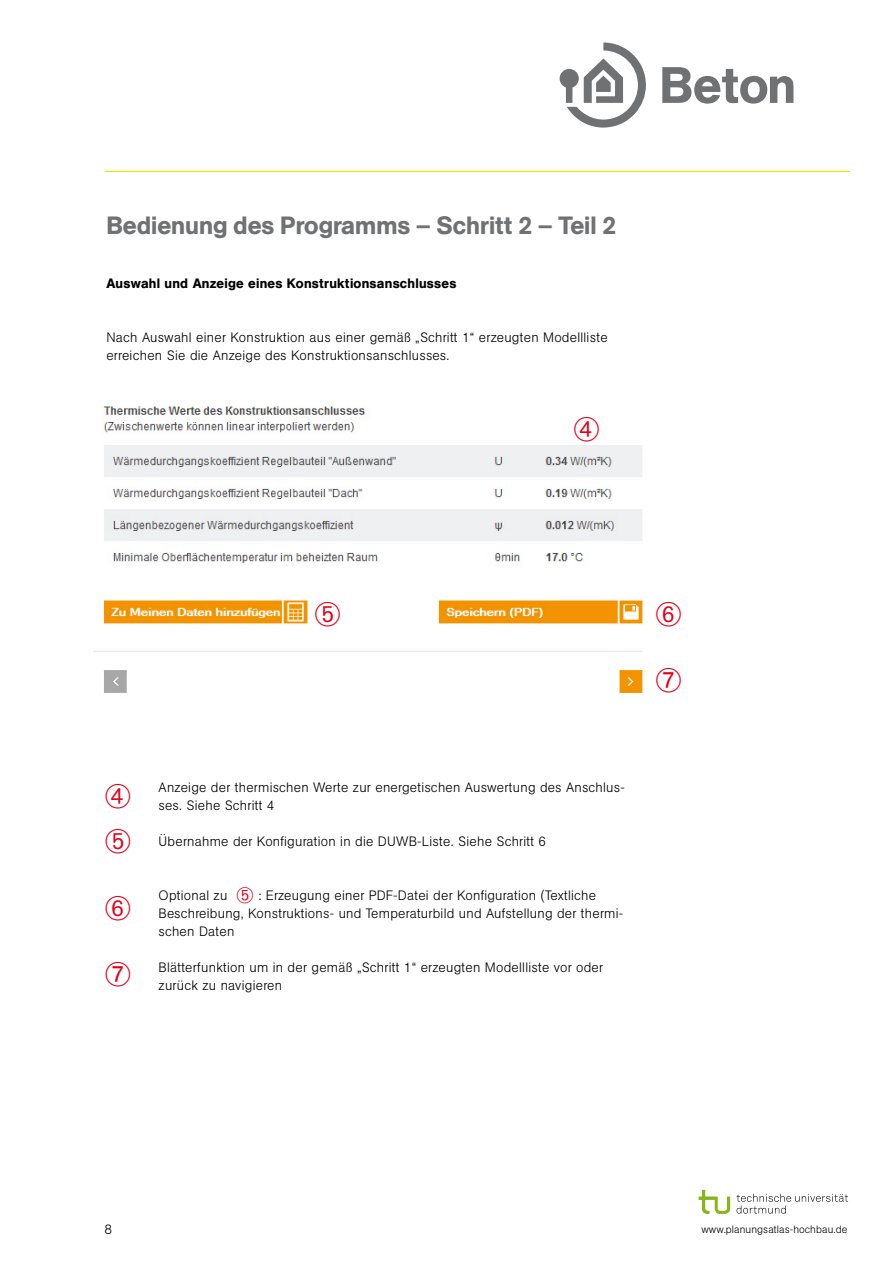
<style>
.page{position:relative;width:893px;height:1263px;background:#fff}
.page>*{position:absolute;margin:0;border:0;box-sizing:border-box;transform-origin:0 0}
.t1{font:500 24.75px "AG Book Pro";color:#707173}
.t2{font:300 13.5px/18px "AG Book Pro";letter-spacing:.02em;color:#000}
.t3{font:500 13.5px "AG Book Pro";letter-spacing:.02em;color:#000}
.t4{font:300 10.5px "AG Book Pro";letter-spacing:.01em;color:#000}
.s1{color:#e2001a}
</style>
<div class="page">
<hr style="left:105px;top:171px;width:745px;height:1px;background:#eedc00">
<svg style="left:560px;top:43px;width:86px;height:85px"></svg>
<svg style="left:662px;top:67px;width:131px;height:37px"></svg>
<svg style="left:699px;top:1190px;width:31px;height:24px"></svg>
<svg style="left:737px;top:1194px;width:111px;height:20px"></svg>
<img style="left:94px;top:406px;width:549px;height:287px">
<svg style="left:315px;top:601px;width:25px;height:25px"></svg>
<svg style="left:574px;top:417px;width:25px;height:25px"></svg>
<h1 class="t1" style="left:106px;top:209px;width:511px">Bedienung des Programms – Schritt 2 – Teil 2</h1>
<p class="t3" style="left:106px;top:275px;width:352px">Auswahl und Anzeige eines Konstruktionsanschlusses</p>
<p class="t2" style="left:106px;top:328px;width:503px">Nach Auswahl einer Konstruktion aus einer gemäß „Schritt 1“ erzeugten Modellliste erreichen Sie die Anzeige des Konstruktionsanschlusses.</p>
<p class="t2" style="left:159px;top:778px;width:468px">Anzeige der thermischen Werte zur energetischen Auswertung des Anschlus&shy;ses. Siehe Schritt 4</p>
<p class="t2" style="left:159px;top:832px;width:389px">Übernahme der Konfiguration in die DUWB-Liste. Siehe Schritt 6</p>
<p class="t2" style="left:159px;top:886px;width:466px">Optional zu <span class="s1">➄</span> : Erzeugung einer PDF-Datei der Konfiguration (Textliche<br>Beschreibung, Konstruktions- und Temperaturbild und Aufstellung der thermi&shy;schen Daten</p>
<p class="t2" style="left:159px;top:958px;width:446px">Blätterfunktion um in der gemäß „Schritt 1“ erzeugten Modellliste vor oder zurück zu navigieren</p>
<p class="t2" style="left:105px;top:1220px;width:9px">8</p>
<p class="t4" style="left:701px;top:1222px;width:148px">www.planungsatlas-hochbau.de</p>
</div>
